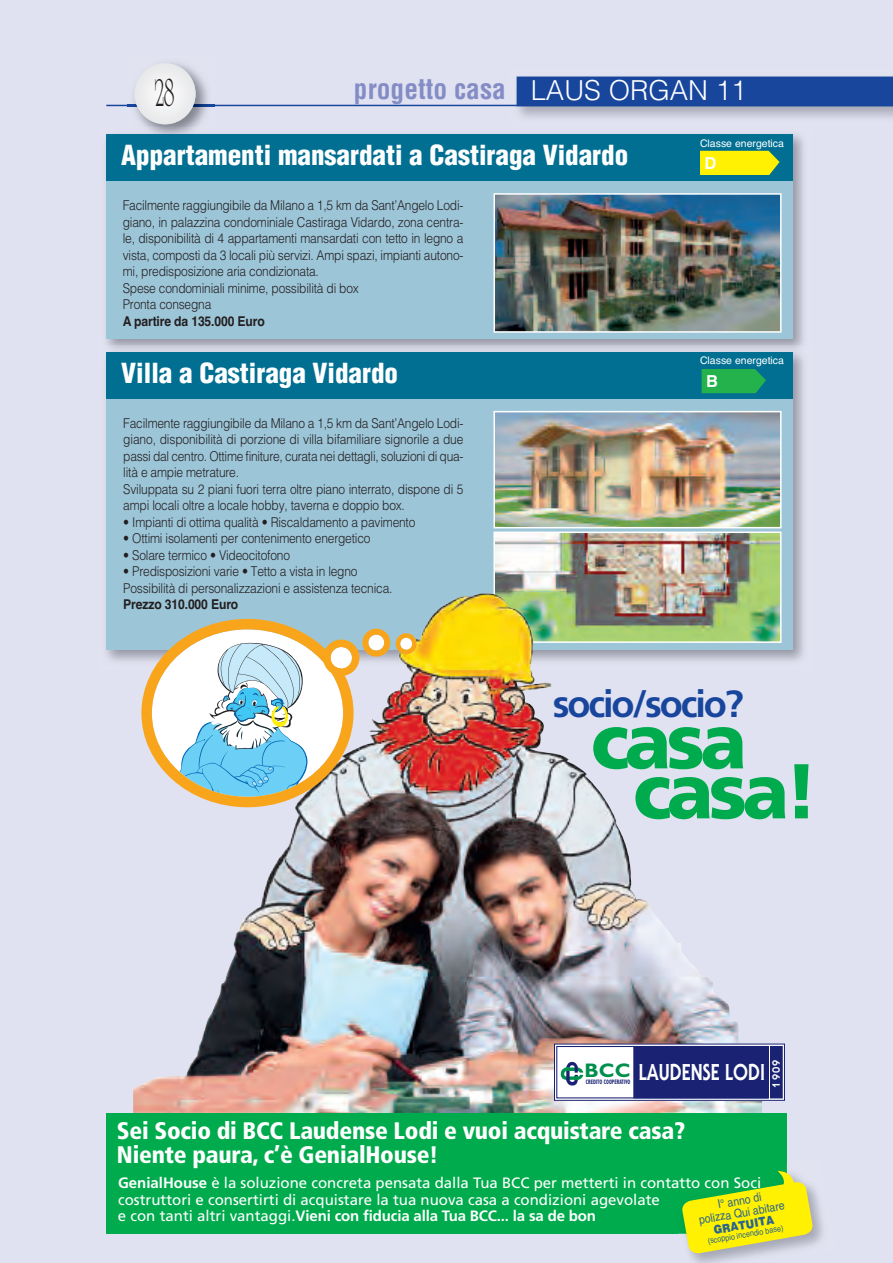
<style>
.page{position:relative;width:893px;height:1263px;background:#e0e2f1}
.page>*{position:absolute;margin:0;border:0;box-sizing:border-box;transform-origin:0 0}
.t1{font:900 77.55px "Frutiger";letter-spacing:-.06em;color:#00ab4d}
.t2{font:42.75px "University Roman";color:#231f20;scale:.56 1}
.t3{font:700 37.8px "Frutiger";letter-spacing:-.055em;color:#18469d}
.t4{font:700 condensed 27.45px "Helvetica";color:#848cc5}
.t5{font:900 condensed 27px "Helvetica";color:#fff}
.t6{font:900 condensed 23.85px/24.6px "Frutiger";letter-spacing:-.01em;color:#fff}
.t7{font:800 22.35px "Serif Gothic";color:#fff;scale:.8 1}
.t8{font:700 19.65px "Gill Sans";color:#008f4d;scale:1.04 1}
.t9{font:700 16.5px "Helvetica";color:#fff}
.t10{font:15px/16.5px "Frutiger";color:#fff}
.t11{font:300 13.5px/16.5px "Helvetica";letter-spacing:-.015em;color:#231f20;scale:.89 1}
.t12{font:700 13.5px "Helvetica";letter-spacing:-.01em;color:#231f20;scale:.9 1}
.t13{font:12px/12.5px "Helvetica";color:#28648f;text-align:center;scale:.88 1}
.t14{font:900 12px "Helvetica";color:#28648f;scale:.88 1}
.t15{font:10.5px "Helvetica";color:#fff}
.t16{font:800 10.35px "Serif Gothic";color:#fff}
.t17{font:8.25px "Helvetica";color:#28648f;scale:.88 1}
.t18{font:700 condensed 6.45px "Gill Sans";color:#1a2373;scale:.71 1}
.s1{font-weight:300;font-stretch:normal;color:#fff}
.s2{font-weight:700}
</style>
<div class="page">
<div style="left:517px;top:77px;width:376px;height:28px;background:#18469d"></div>
<hr style="left:106px;top:105px;width:787px;height:1px;background:#18469d">
<img style="left:128px;top:63px;width:87px;height:64px">
<img style="left:128px;top:105px;width:87px;height:1px">
<div style="left:134px;top:63px;width:62px;height:61px;background:#eeeeef;border-radius:50%"></div>
<img style="left:106px;top:127px;width:698px;height:542px">
<div style="left:106px;top:135px;width:686px;height:204px;background:#9dc5d8"></div>
<div style="left:106px;top:135px;width:686px;height:46px;background:#006f92"></div>
<div style="left:700px;top:151px;width:79px;height:24px;background:#fff101"></div>
<img style="left:496px;top:196px;width:283px;height:134px">
<div style="left:493px;top:193px;width:289px;height:140px;border:2px solid #fff"></div>
<div style="left:106px;top:352px;width:686px;height:297px;background:#9dc5d8"></div>
<div style="left:106px;top:352px;width:686px;height:47px;background:#006f92"></div>
<img style="left:496px;top:414px;width:283px;height:111px">
<div style="left:493px;top:411px;width:289px;height:117px;border:2px solid #fff"></div>
<img style="left:496px;top:534px;width:283px;height:106px">
<div style="left:493px;top:531px;width:289px;height:112px;border:2px solid #fff"></div>
<svg style="left:702px;top:369px;width:64px;height:24px;background:#20ac50"></svg>
<img style="left:133px;top:683px;width:629px;height:430px">
<svg style="left:141px;top:619px;width:249px;height:188px"></svg>
<svg style="left:396px;top:633px;width:21px;height:21px"></svg>
<div style="left:106px;top:1113px;width:681px;height:120px;background:#00ab4d"></div>
<img style="left:679px;top:1163px;width:144px;height:100px">
<img style="left:679px;top:1164px;width:108px;height:69px">
<svg style="left:682px;top:1170px;width:131px;height:83px"></svg>
<div style="left:554px;top:1044px;width:230px;height:56px;background:#fff"></div>
<svg style="left:561px;top:1062px;width:22px;height:23px"></svg>
<div style="left:556px;top:1046px;width:213px;height:52px;border:1px solid #1a2373"></div>
<div style="left:634px;top:1046px;width:134px;height:52px;background:#1a2373"></div>
<div style="left:633px;top:1046px;width:136px;height:52px;border:1px solid #1a2373"></div>
<div style="left:770px;top:1046px;width:12px;height:52px;background:#1a2373"></div>
<div style="left:770px;top:1046px;width:13px;height:52px;border:1px solid #1a2373"></div>
<h2 class="t2" style="left:155px;top:66px;width:36px">28</h2>
<h3 class="t4" style="left:354px;top:73px;width:394px">progetto casa <span class="s1">LAUS ORGAN 11</span></h3>
<h3 class="t5" style="left:121px;top:140px;width:508px">Appartamenti mansardati a Castiraga Vidardo</h3>
<p class="t15" style="left:700px;top:137px;width:86px">Classe energetica</p>
<p class="t9" style="left:705px;top:154px;width:13px">D</p>
<p class="t11" style="left:123px;top:197px;width:384px">Facilmente raggiungibile da Milano a 1,5 km da Sant’Angelo Lodi&shy;giano, in palazzina condominiale Castiraga Vidardo, zona centra&shy;le, disponibilità di 4 appartamenti mansardati con tetto in legno a vista, composti da 3 locali più servizi. Ampi spazi, impianti autono&shy;mi, predisposizione aria condizionata.<br>Spese condominiali minime, possibilità di box<br>Pronta consegna</p>
<p class="t12" style="left:123px;top:313px;width:159px">A partire da 135.000 Euro</p>
<h3 class="t5" style="left:121px;top:358px;width:278px">Villa a Castiraga Vidardo</h3>
<p class="t11" style="left:123px;top:414px;width:384px">Facilmente raggiungibile da Milano a 1,5 km da Sant’Angelo Lodi&shy;giano, disponibilità di porzione di villa bifamiliare signorile a due passi dal centro. Ottime finiture, curata nei dettagli, soluzioni di qua&shy;lità e ampie metrature.<br>Sviluppata su 2 piani fuori terra oltre piano interrato, dispone di 5 ampi locali oltre a locale hobby, taverna e doppio box.</p>
<p class="t11" style="left:123px;top:513px;width:330px">• Impianti di ottima qualità • Riscaldamento a pavimento</p>
<p class="t11" style="left:123px;top:530px;width:279px">• Ottimi isolamenti per contenimento energetico</p>
<p class="t11" style="left:123px;top:546px;width:189px">• Solare termico • Videocitofono</p>
<p class="t11" style="left:123px;top:563px;width:304px">• Predisposizioni varie • Tetto a vista in legno<br>Possibilità di personalizzazioni e assistenza tecnica.</p>
<p class="t12" style="left:123px;top:597px;width:129px">Prezzo 310.000 Euro</p>
<p class="t15" style="left:700px;top:355px;width:86px">Classe energetica</p>
<p class="t9" style="left:706px;top:372px;width:13px">B</p>
<h3 class="t3" style="left:553px;top:689px;width:193px">socio/socio?</h3>
<h1 class="t1" style="left:591px;top:710px;width:158px">casa</h1>
<h1 class="t1" style="left:633px;top:760px;width:187px">casa!</h1>
<h3 class="t8" style="left:585px;top:1063px;width:46px">BCC</h3>
<p class="t18" style="left:586px;top:1079px;width:64px">CREDITO COOPERATIVO</p>
<h3 class="t7" style="left:639px;top:1064px;width:160px">LAUDENSE LODI</h3>
<p class="t16" style="left:773px;top:1088px;width:30px;rotate:-90deg">1909</p>
<h3 class="t6" style="left:117px;top:1120px;width:570px">Sei Socio di BCC Laudense Lodi e vuoi acquistare casa?<br>Niente paura, c’è GenialHouse!</h3>
<p class="t10" style="left:118px;top:1176px;width:645px"><span class="s2">GenialHouse</span> è la soluzione concreta pensata dalla Tua BCC per metterti in contatto con Soci costruttori e consertirti di acquistare la tua nuova casa a condizioni agevolate<br>e con tanti altri vantaggi.<span class="s2">Vieni con fiducia alla Tua BCC... la sa de bon</span></p>
<p class="t13" style="left:696px;top:1202px;width:100px;rotate:-10deg">I° anno di<br>polizza Qui abitare</p>
<p class="t14" style="left:712px;top:1223px;width:71px;rotate:-10deg">GRATUITA</p>
<p class="t17" style="left:707px;top:1236px;width:88px;rotate:-10deg">(scoppio incendio base)</p>
</div>
